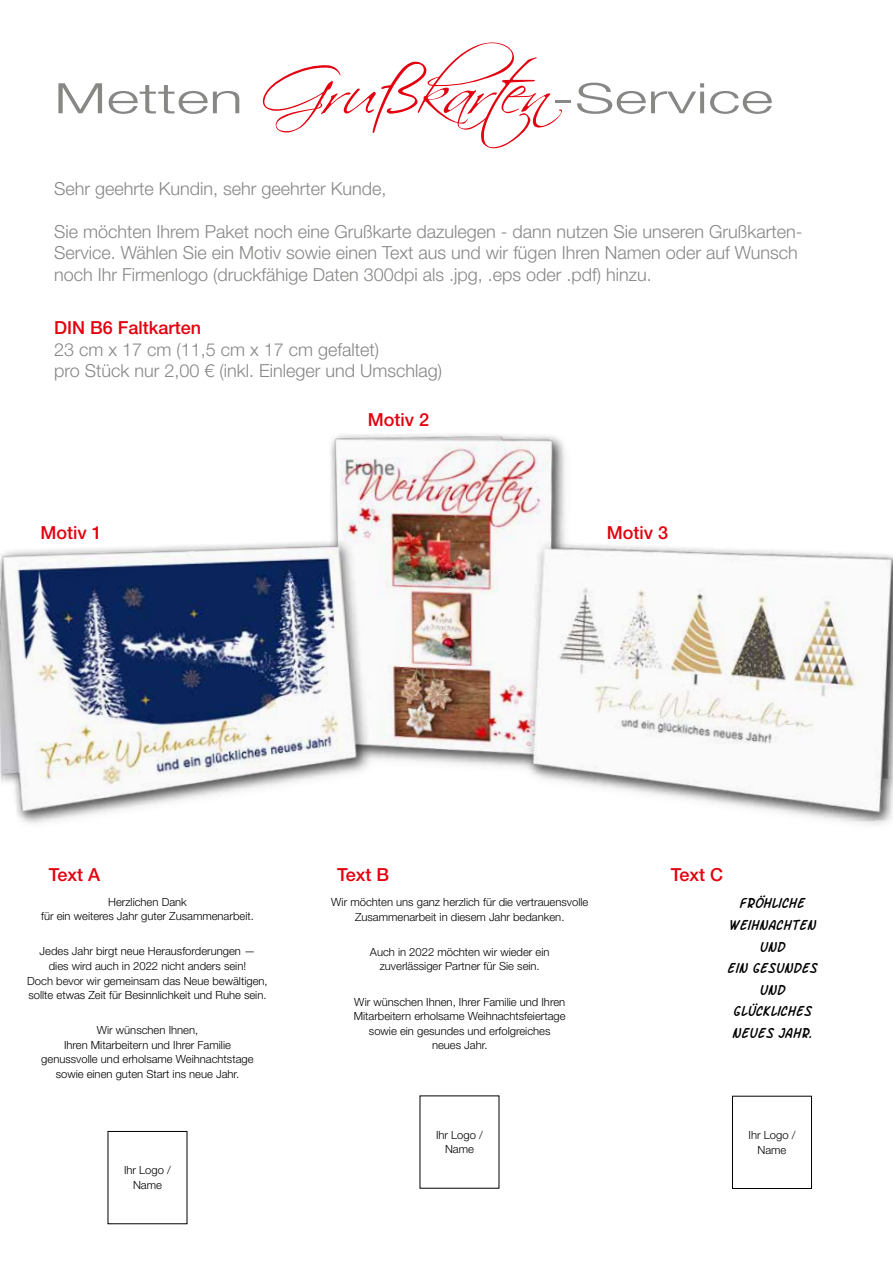
<style>
.page{position:relative;width:893px;height:1263px;background:#fff}
.page>*{position:absolute;margin:0;border:0;box-sizing:border-box;transform-origin:0 0}
.t1{font:300 42px "Helvetica Neue LT Std";color:#878786;scale:1.5 1}
.t2{font:300 18px/21.6px "Helvetica Neue LT Std";color:#878786}
.t3{font:500 18px "Helvetica Neue LT Std";color:#e3000f}
.t4{font:italic 15px/21.6px "SF Arch Rival";color:#000;text-align:center}
.t5{font:300 11.25px/14.5px "Helvetica Neue LT Pro";color:#000;text-align:center}
.t6{font:300 11.25px/14.5px "Helvetica Neue LT Std";color:#000;text-align:center}
.s1{font-family:"Scriptina";font-weight:400;font-size:63px;color:#e3000f}
</style>
<div class="page">
<img style="left:0;top:434px;width:893px;height:391px">
<div style="left:732px;top:1096px;width:80px;height:93px;border:1px solid #000"></div>
<h1 class="t1" style="left:54px;top:73px;width:481px">Metten <span class="s1">Grußkarten</span>-Service</h1>
<p class="t2" style="left:54px;top:177px;width:334px">Sehr geehrte Kundin, sehr geehrter Kunde,</p>
<p class="t2" style="left:54px;top:220px;width:750px">Sie möchten Ihrem Paket noch eine Grußkarte dazulegen - dann nutzen Sie unseren Grußkarten-<br>Service. Wählen Sie ein Motiv sowie einen Text aus und wir fügen Ihren Namen oder auf Wunsch noch Ihr Firmenlogo (druckfähige Daten 300dpi als .jpg, .eps oder .pdf) hinzu.</p>
<p class="t3" style="left:54px;top:317px;width:149px">DIN B6 Faltkarten</p>
<p class="t2" style="left:54px;top:338px;width:390px">23 cm x 17 cm (11,5 cm x 17 cm gefaltet)<br>pro Stück nur 2,00 € (inkl. Einleger und Umschlag)</p>
<p class="t3" style="left:40px;top:522px;width:63px">Motiv 1</p>
<p class="t3" style="left:368px;top:409px;width:63px">Motiv 2</p>
<p class="t3" style="left:607px;top:522px;width:63px">Motiv 3</p>
<p class="t3" style="left:49px;top:864px;width:53px">Text A</p>
<p class="t3" style="left:337px;top:864px;width:54px">Text B</p>
<p class="t3" style="left:671px;top:864px;width:54px">Text C</p>
<p class="t5" style="left:41px;top:894px;width:214px">Herzlichen Dank<br>für ein weiteres Jahr guter Zusammenarbeit.</p>
<p class="t5" style="left:27px;top:944px;width:242px">Jedes Jahr birgt neue Herausforderungen —<br>dies wird auch in 2022 nicht anders sein!<br>Doch bevor wir gemeinsam das Neue bewältigen, sollte etwas Zeit für Besinnlichkeit und Ruhe sein.</p>
<p class="t5" style="left:41px;top:1023px;width:214px">Wir wünschen Ihnen,<br>Ihren Mitarbeitern und Ihrer Familie genussvolle und erholsame Weihnachtstage sowie einen guten Start ins neue Jahr.</p>
<p class="t4" style="left:727px;top:891px;width:92px">FRÖHLICHE<br>WEIHNACHTEN<br>UND<br>EIN GESUNDES<br>UND<br>GLÜCKLICHES<br>NEUES JAHR.</p>
<p class="t6" style="left:331px;top:894px;width:259px">Wir möchten uns ganz herzlich für die vertrauensvolle<br>Zusammenarbeit in diesem Jahr bedanken.</p>
<p class="t6" style="left:370px;top:944px;width:181px">Auch in 2022 möchten wir wieder ein zuverlässiger Partner für Sie sein.</p>
<p class="t6" style="left:354px;top:994px;width:213px">Wir wünschen Ihnen, Ihrer Familie und Ihren Mitarbeitern erholsame Weihnachtsfeiertage sowie ein gesundes und erfolgreiches neues Jahr.</p>
<p class="t6" style="left:124px;top:1163px;width:48px">Ihr Logo /<br>Name</p>
<p class="t6" style="left:436px;top:1127px;width:48px">Ihr Logo /<br>Name</p>
<p class="t6" style="left:749px;top:1127px;width:48px">Ihr Logo /<br>Name</p>
</div>
